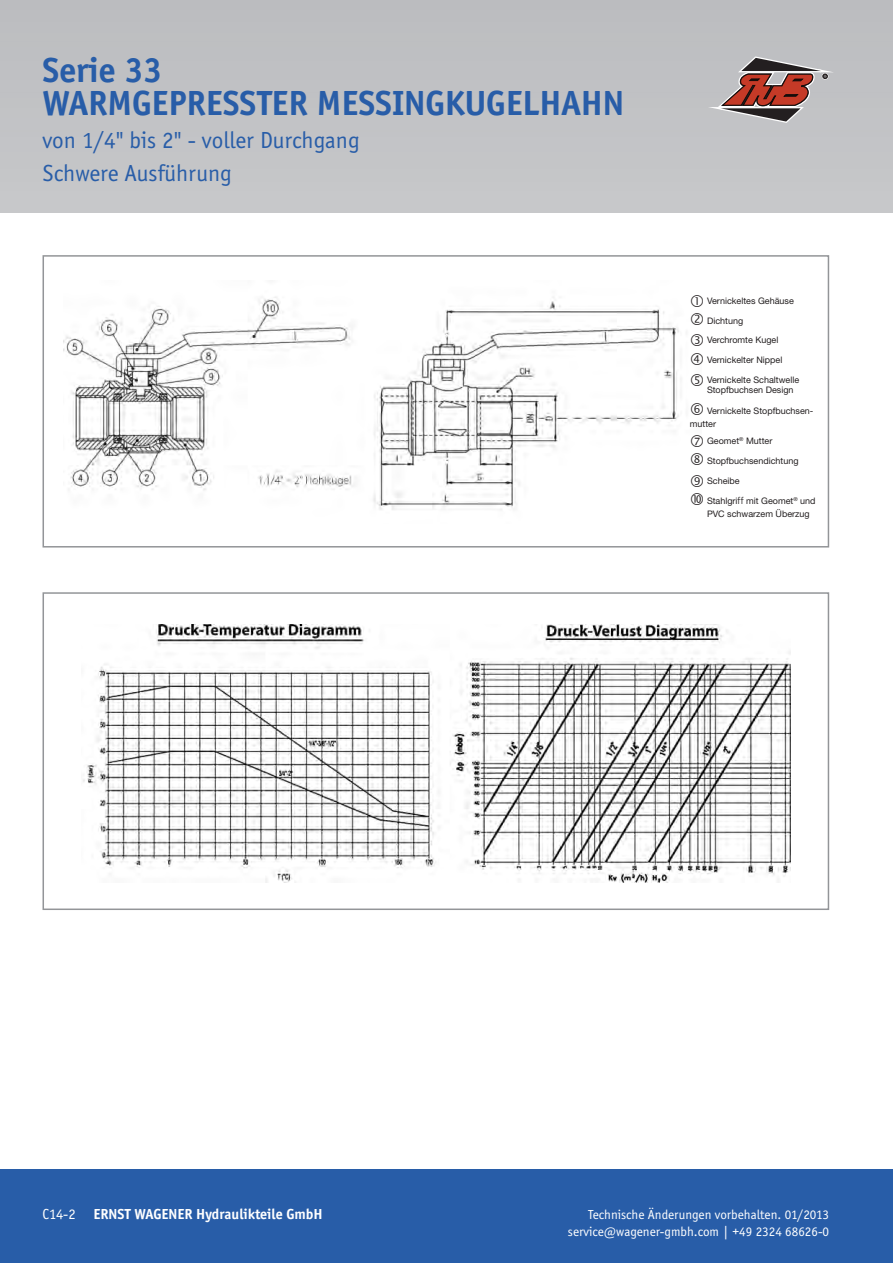
<style>
.page{position:relative;width:893px;height:1263px;background:#fff}
.page>*{position:absolute;margin:0;border:0;box-sizing:border-box;transform-origin:0 0}
.t1{font:700 36px/33px "Officina Sans";color:#285da8}
.t2{font:24px/33px "Officina Sans";color:#285da8}
.t3{font:700 15px "Officina Sans";color:#fff}
.t4{font:13.5px/16.8px "Officina Sans";color:#fff;text-align:right}
.t5{font:9px/19.8px "Helvetica Neue";color:#231f20}
.s1{font-family:"Apple Gothic"}
.s2{font-weight:400}
</style>
<div class="page">
<div style="left:0;top:1169px;width:893px;height:94px;background:#285da8"></div>
<img style="left:63px;top:297px;width:616px;height:213px">
<div style="left:43px;top:255px;width:786px;height:292px;border:2px solid #939598"></div>
<img style="left:83px;top:624px;width:708px;height:258px">
<div style="left:43px;top:592px;width:786px;height:318px;border:2px solid #939598"></div>
<svg style="left:708px;top:56px;width:126px;height:67px;background:#a78c8a"></svg>
<h1 class="t1" style="left:43px;top:53px;width:583px">Serie 33<br>WARMGEPRESSTER MESSINGKUGELHAHN</h1>
<h2 class="t2" style="left:43px;top:124px;width:319px">von 1/4" bis 2" - voller Durchgang<br>Schwere Ausführung</h2>
<p class="t5" style="left:707px;top:291px;width:88px">Vernickeltes Gehäuse</p>
<p class="t5" style="left:707px;top:311px;width:73px">Dichtung<br>Verchromte Kugel</p>
<p class="t5" style="left:707px;top:351px;width:94px">Vernickelter Nippel<br>Vernickelte Schaltwelle</p>
<p class="t5" style="left:707px;top:381px;width:88px">Stopfbuchsen Design</p>
<p class="t5" style="left:690px;top:404px;width:125px;line-height:13.5px;text-indent:17px">Vernickelte Stopfbuchsen&shy;mutter</p>
<p class="t5" style="left:707px;top:432px;width:93px">Geomet<sup>®</sup> Mutter<br>Stopfbuchsendichtung</p>
<p class="t5" style="left:707px;top:471px;width:110px">Scheibe<br>Stahlgri<span class="s1">ff</span> mit Geomet<sup>®</sup> und</p>
<p class="t5" style="left:707px;top:505px;width:104px">PVC schwarzem Überzug</p>
<h3 class="t3" style="left:43px;top:1205px;width:282px"><span class="s2">C14-2</span> ERNST WAGENER Hydraulikteile GmbH</h3>
<h3 class="t4" style="left:568px;top:1206px;width:263px">Technische Änderungen vorbehalten. 01/2013 service@wagener-gmbh.com | +49 2324 68626-0</h3>
</div>
